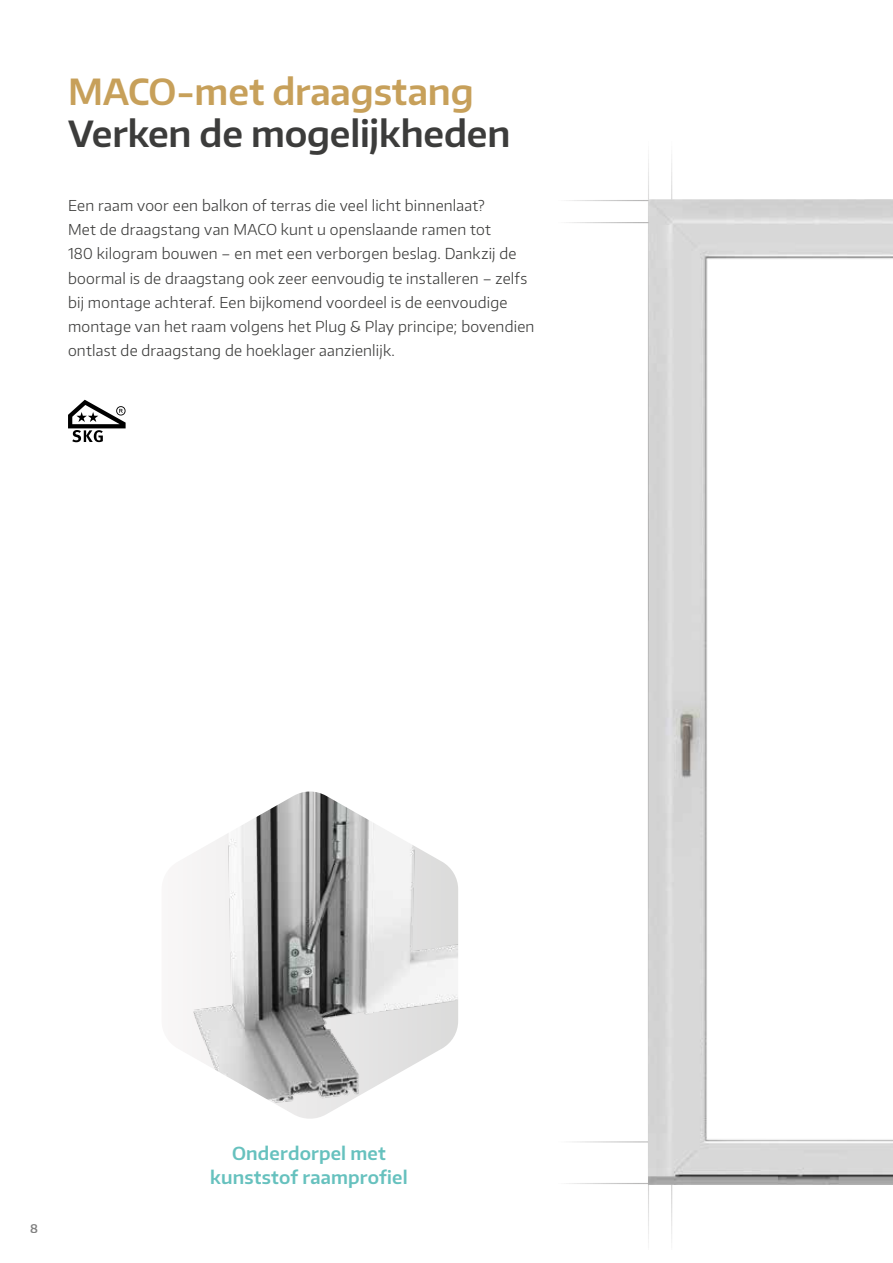
<style>
.page{position:relative;width:893px;height:1263px;background:#fff}
.page>*{position:absolute;margin:0;border:0;box-sizing:border-box;transform-origin:0 0}
.t1{font:600 36px "Encode Sans Normal";letter-spacing:-.005em;color:#3c3c3b}
.t2{font:600 36px "Encode Sans Normal";letter-spacing:-.005em;color:#c7a05a}
.t3{font:600 18px/24px "Encode Sans Normal";letter-spacing:.01em;color:#66c1be;text-align:center}
.t4{font:300 15px/24px "Encode Sans Normal";letter-spacing:.015em;color:#3c3c3b}
.t5{font:600 12px "Encode Sans Normal";color:#000}
</style>
<div class="page">
<svg style="left:192px;top:791px;width:266px;height:328px"></svg>
<hr style="left:553px;top:199px;width:340px;height:4px;background:#000;opacity:.75">
<hr style="left:553px;top:221px;width:340px;height:4px;background:#000;opacity:.75">
<hr style="left:553px;top:1140px;width:340px;height:4px;background:#000;opacity:.75">
<hr style="left:553px;top:1182px;width:340px;height:4px;background:#000;opacity:.75">
<div style="left:638px;top:127px;width:21px;height:1132px;background:#fff"></div>
<div style="left:661px;top:127px;width:21px;height:1132px;background:#fff"></div>
<hr style="left:669px;top:136px;width:4px;height:1114px;background:#000;opacity:.75">
<img style="left:648px;top:200px;width:245px;height:984px">
<svg style="left:68px;top:400px;width:58px;height:42px"></svg>
<h1 class="t2" style="left:68px;top:68px;width:407px">MACO-met draagstang</h1>
<h1 class="t1" style="left:68px;top:110px;width:444px">Verken de mogelijkheden</h1>
<p class="t4" style="left:68px;top:193px;width:468px">Een raam voor een balkon of terras die veel licht binnenlaat?<br>Met de draagstang van MACO kunt u openslaande ramen tot<br>180 kilogram bouwen – en met een verborgen beslag. Dankzij de boormal is de draagstang ook zeer eenvoudig te installeren – zelfs bij montage achteraf. Een bijkomend voordeel is de eenvoudige montage van het raam volgens het Plug &amp; Play principe; bovendien ontlast de draagstang de hoeklager aanzienlijk.</p>
<p class="t5" style="left:30px;top:1220px;width:9px">8</p>
<p class="t3" style="left:210px;top:1141px;width:199px">Onderdorpel met kunststof raamprofiel</p>
</div>
